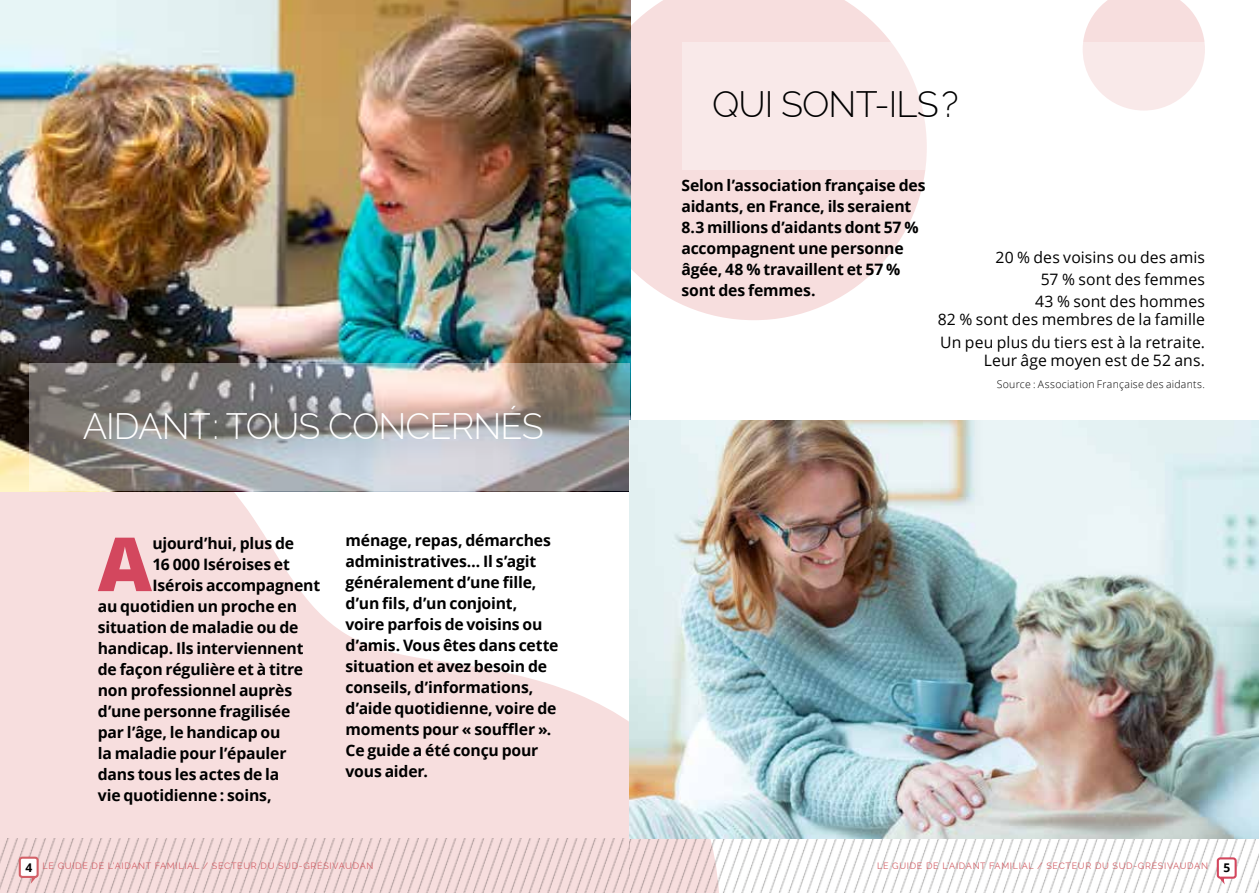
<style>
.page{position:relative;width:1259px;height:893px;background:#fff}
.page>*{position:absolute;margin:0;border:0;box-sizing:border-box;transform-origin:0 0}
.t1{font:800 74.55px "Open Sans";color:#d3475e}
.t2{font:300 36px "Raleway";letter-spacing:-.025em;color:#fff}
.t3{font:300 36px "Raleway";letter-spacing:-.025em;color:#000}
.t4{font:700 15.75px/21px "Open Sans";letter-spacing:-.01em;color:#000}
.t5{font:15.75px/22.2px "Open Sans";letter-spacing:.01em;color:#000;text-align:right}
.t6{font:700 12px "Open Sans";color:#000}
.t7{font:300 10.5px "Open Sans";letter-spacing:.025em;color:#000}
.t8{font:9px "Raleway";letter-spacing:.075em;color:#d36067}
.s1{font-family:"Open Sans";font-weight:700;font-size:12px;color:#000}
</style>
<div class="page">
<svg style="left:0;top:394px;width:720px;height:445px;fill:#f7dede"></svg>
<img style="left:0;top:839px;width:1259px;height:54px">
<svg style="left:630px;top:0;width:295px;height:320px;fill:#f7dede"></svg>
<svg style="left:1083px;top:0;width:122px;height:42px;background:#f8e2e2"></svg>
<img style="left:0;top:0;width:630px;height:492px">
<img style="left:629px;top:421px;width:630px;height:418px">
<div style="left:1217px;top:858px;width:18px;height:20px;background:#fff;border-radius:2px"></div>
<div style="left:1216px;top:857px;width:20px;height:22px;border:2px solid #d3475e;border-radius:2px"></div>
<div style="left:20px;top:858px;width:18px;height:19px;background:#fff;border-radius:2px"></div>
<div style="left:19px;top:857px;width:20px;height:21px;border:2px solid #d36067;border-radius:2px"></div>
<svg style="left:29px;top:363px;width:600px;height:127px;background:#9d9a99"></svg>
<svg style="left:682px;top:42px;width:523px;height:127px;fill:#f9e9e9"></svg>
<h2 class="t3" style="left:712px;top:83px;width:248px">QUI SONT-ILS?</h2>
<h2 class="t2" style="left:83px;top:405px;width:463px">AIDANT: TOUS CONCERNÉS</h2>
<h1 class="t1" style="left:98px;top:507px;width:56px">A</h1>
<p class="t4" style="left:152px;top:532px;width:143px">ujourd’hui, plus de</p>
<p class="t4" style="left:152px;top:553px;width:139px">16 000 Iséroises et</p>
<p class="t4" style="left:152px;top:574px;width:169px">Isérois accompagnent</p>
<p class="t4" style="left:98px;top:595px;width:201px">au quotidien un proche en</p>
<p class="t4" style="left:98px;top:616px;width:202px">situation de maladie ou de</p>
<p class="t4" style="left:98px;top:637px;width:207px">handicap. Ils interviennent</p>
<p class="t4" style="left:98px;top:658px;width:207px">de façon régulière et à titre</p>
<p class="t4" style="left:98px;top:679px;width:196px">non professionnel auprès</p>
<p class="t4" style="left:98px;top:700px;width:194px">d’une personne fragilisée</p>
<p class="t4" style="left:98px;top:721px;width:184px">par l’âge, le handicap ou</p>
<p class="t4" style="left:98px;top:742px;width:190px">la maladie pour l’épauler</p>
<p class="t4" style="left:98px;top:763px;width:183px">dans tous les actes de la</p>
<p class="t4" style="left:98px;top:784px;width:175px">vie quotidienne : soins,</p>
<p class="t4" style="left:345px;top:530px;width:214px">ménage, repas, démarches administratives… Il s’agit généralement d’une fille, d’un fils, d’un conjoint, voire parfois de voisins ou d’amis. Vous êtes dans cette situation et avez besoin de conseils, d’informations, d’aide quotidienne, voire de moments pour « souffler ».<br>Ce guide a été conçu pour vous aider.</p>
<p class="t4" style="left:681px;top:174px;width:246px">Selon l’association française des aidants, en France, ils seraient<br>8.3 millions d’aidants dont 57 % accompagnent une personne âgée, 48 % travaillent et 57 % sont des femmes.</p>
<p class="t5" style="left:995px;top:246px;width:211px">20 % des voisins ou des amis<br>57 % sont des femmes<br>43 % sont des hommes</p>
<p class="t5" style="left:937px;top:308px;width:269px;text-align:left">82 % sont des membres de la famille<br>Un peu plus du tiers est à la retraite.</p>
<p class="t5" style="left:983px;top:348px;width:223px">Leur âge moyen est de 52 ans.</p>
<p class="t7" style="left:996px;top:377px;width:210px">Source : Association Française des aidants.</p>
<p class="t8" style="left:25px;top:861px;width:349px"><span class="s1">4</span> LE GUIDE DE L’AIDANT FAMILIAL / SECTEUR DU SUD-GRÉSIVAUDAN</p>
<p class="t8" style="left:877px;top:861px;width:332px">LE GUIDE DE L’AIDANT FAMILIAL / SECTEUR DU SUD-GRÉSIVAUDAN</p>
<p class="t6" style="left:1223px;top:859px;width:8px">5</p>
</div>
